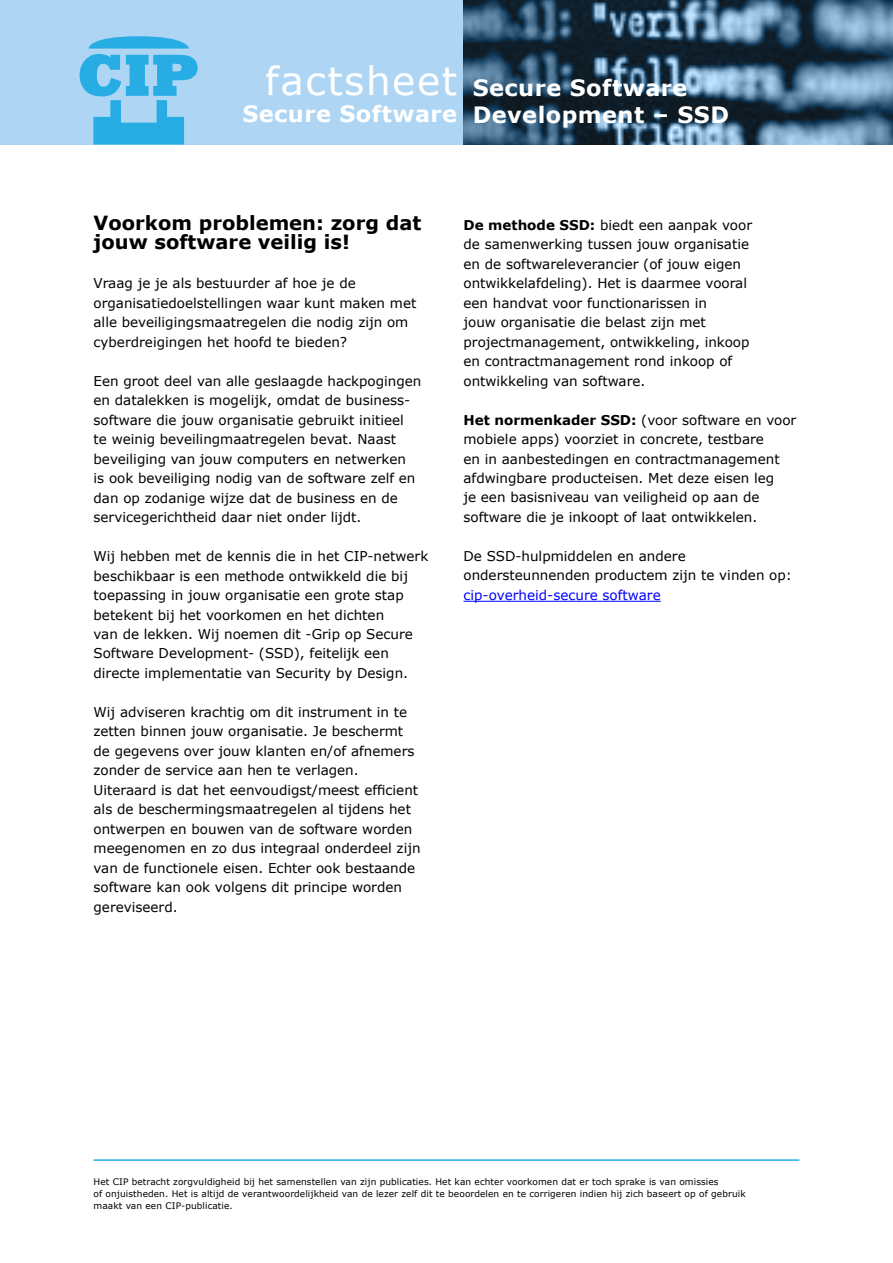
<style>
.page{position:relative;width:893px;height:1263px;background:#fff}
.page>*{position:absolute;margin:0;border:0;box-sizing:border-box;transform-origin:0 0}
.t1{font:39px "Verdana";letter-spacing:.04em;color:#fff}
.t2{font:700 22.5px/27px "Verdana";letter-spacing:.02em;color:#fff}
.t3{font:700 19.5px/19.5px "Verdana";color:#000}
.t4{font:13.5px/19.5px "Verdana";color:#000}
.t5{font:13.5px "Verdana";color:#00f}
.t6{font:9px/12px "Verdana";letter-spacing:.01em;color:#000}
.s1{font-weight:700}
</style>
<div class="page">
<hr style="left:463px;top:601px;width:198px;height:1px;background:#00f">
<svg style="left:0;top:0;width:893px;height:145px;background:#7194ae"></svg>
<svg style="left:80px;top:36px;width:118px;height:109px;background:#66c0eb"></svg>
<hr style="left:94px;top:1159px;width:705px;height:2px;background:#27ade4">
<h1 class="t1" style="left:265px;top:56px;width:193px">factsheet</h1>
<h2 class="t2" style="left:242px;top:101px;width:216px">Secure Software</h2>
<h2 class="t2" style="left:473px;top:74px;width:258px">Secure Software<br>Development – SSD</h2>
<h3 class="t3" style="left:94px;top:213px;width:329px">Voorkom problemen: zorg dat jouw software veilig is!</h3>
<p class="t4" style="left:94px;top:274px;width:324px">Vraag je je als bestuurder af hoe je de organisatiedoelstellingen waar kunt maken met alle beveiligingsmaatregelen die nodig zijn om cyberdreigingen het hoofd te bieden?</p>
<p class="t4" style="left:94px;top:371px;width:329px">Een groot deel van alle geslaagde hackpogingen en datalekken is mogelijk, omdat de business&shy;software die jouw organisatie gebruikt initieel<br>te weinig beveilingmaatregelen bevat. Naast beveiliging van jouw computers en netwerken<br>is ook beveiliging nodig van de software zelf en dan op zodanige wijze dat de business en de servicegerichtheid daar niet onder lijdt.</p>
<p class="t4" style="left:94px;top:546px;width:336px">Wij hebben met de kennis die in het CIP-netwerk beschikbaar is een methode ontwikkeld die bij toepassing in jouw organisatie een grote stap betekent bij het voorkomen en het dichten<br>van de lekken. Wij noemen dit -Grip op Secure Software Development- (SSD), feitelijk een directe implementatie van Security by Design.</p>
<p class="t4" style="left:94px;top:702px;width:328px">Wij adviseren krachtig om dit instrument in te zetten binnen jouw organisatie. Je beschermt de gegevens over jouw klanten en/of afnemers zonder de service aan hen te verlagen.<br>Uiteraard is dat het eenvoudigst/meest efficient als de beschermingsmaatregelen al tijdens het ontwerpen en bouwen van de software worden meegenomen en zo dus integraal onderdeel zijn van de functionele eisen. Echter ook bestaande software kan ook volgens dit principe worden gereviseerd.</p>
<p class="t4" style="left:463px;top:215px;width:290px"><span class="s1">De methode SSD:</span> biedt een aanpak voor de samenwerking tussen jouw organisatie en de softwareleverancier (of jouw eigen ontwikkelafdeling). Het is daarmee vooral een handvat voor functionarissen in<br>jouw organisatie die belast zijn met projectmanagement, ontwikkeling, inkoop en contractmanagement rond inkoop of ontwikkeling van software.</p>
<p class="t4" style="left:463px;top:410px;width:334px"><span class="s1">Het normenkader SSD:</span> (voor software en voor mobiele apps) voorziet in concrete, testbare<br>en in aanbestedingen en contractmanagement afdwingbare producteisen. Met deze eisen leg<br>je een basisniveau van veiligheid op aan de software die je inkoopt of laat ontwikkelen.</p>
<p class="t4" style="left:463px;top:546px;width:330px">De SSD-hulpmiddelen en andere ondersteunnenden productem zijn te vinden op:</p>
<p class="t5" style="left:463px;top:586px;width:199px">cip-overheid-secure software</p>
<p class="t6" style="left:94px;top:1176px;width:654px">Het CIP betracht zorgvuldigheid bij het samenstellen van zijn publicaties. Het kan echter voorkomen dat er toch sprake is van omissies<br>of onjuistheden. Het is altijd de verantwoordelijkheid van de lezer zelf dit te beoordelen en te corrigeren indien hij zich baseert op of gebruik maakt van een CIP-publicatie.</p>
</div>
